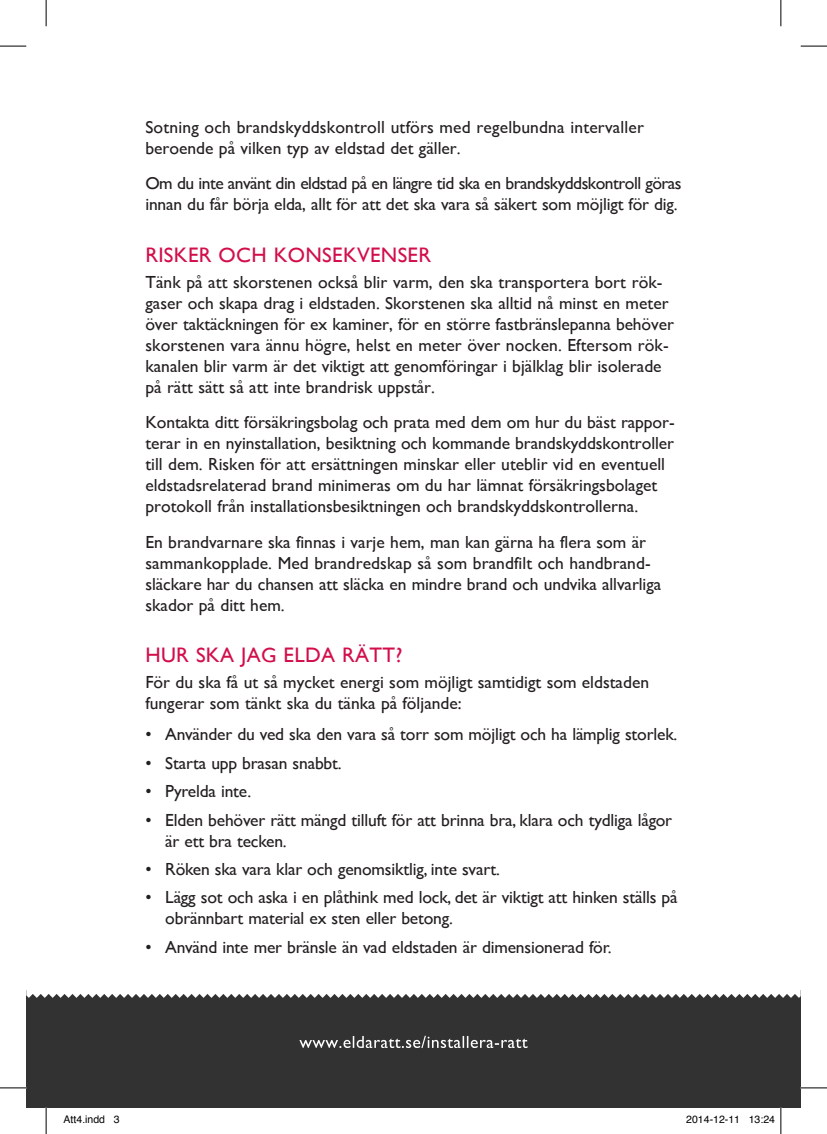
<style>
.page{position:relative;width:827px;height:1134px;background:#fff}
.page>*{position:absolute;margin:0;border:0;box-sizing:border-box;transform-origin:0 0}
.t1{font:21px "Gill Sans";letter-spacing:.015em;color:#d20e4b}
.t2{font:17.5px/21px "Gill Sans";color:#231f20}
.t3{font:10.5px "Helvetica";color:#000}
</style>
<div class="page">
<div style="left:26px;top:990px;width:774px;height:118px;background:#333233"></div>
<svg style="left:299px;top:1036px;width:228px;height:12px"></svg>
<svg style="left:26px;top:990px;width:774px;height:8px"></svg>
<svg style="left:0;top:46px;width:26px;height:1px"></svg>
<svg style="left:800px;top:46px;width:26px;height:1px"></svg>
<svg style="left:0;top:1088px;width:26px;height:1px"></svg>
<svg style="left:800px;top:1088px;width:26px;height:1px"></svg>
<svg style="left:46px;top:0;width:1px;height:26px"></svg>
<svg style="left:46px;top:1108px;width:1px;height:26px"></svg>
<svg style="left:780px;top:0;width:1px;height:26px"></svg>
<svg style="left:780px;top:1108px;width:1px;height:26px"></svg>
<p class="t2" style="left:145px;top:116px;width:500px">Sotning och brandskyddskontroll utförs med regelbundna intervaller beroende på vilken typ av eldstad det gäller.</p>
<p class="t2" style="left:145px;top:173px;width:537px">Om du inte använt din eldstad på en längre tid ska en brandskyddskontroll göras innan du får börja elda, allt för att det ska vara så säkert som möjligt för dig.</p>
<p class="t1" style="left:145px;top:242px;width:287px">Risker och konsekvenser</p>
<p class="t2" style="left:145px;top:271px;width:530px">Tänk på att skorstenen också blir varm, den ska transportera bort rök&shy;gaser och skapa drag i eldstaden. Skorstenen ska alltid nå minst en meter över taktäckningen för ex kaminer, för en större fastbränslepanna behöver skorstenen vara ännu högre, helst en meter över nocken. Eftersom rök&shy;kanalen blir varm är det viktigt att genomföringar i bjälklag blir isolerade på rätt sätt så att inte brandrisk uppstår.</p>
<p class="t2" style="left:145px;top:412px;width:530px">Kontakta ditt försäkringsbolag och prata med dem om hur du bäst rappor&shy;terar in en nyinstallation, besiktning och kommande brandskyddskontroller till dem. Risken för att ersättningen minskar eller uteblir vid en eventuell eldstadsrelaterad brand minimeras om du har lämnat försäkringsbolaget protokoll från installationsbesiktningen och brandskyddskontrollerna.</p>
<p class="t2" style="left:145px;top:532px;width:517px">En brandvarnare ska finnas i varje hem, man kan gärna ha flera som är sammankopplade. Med brandredskap så som brandfilt och handbrand&shy;släckare har du chansen att släcka en mindre brand och undvika allvarliga skador på ditt hem.</p>
<p class="t1" style="left:145px;top:643px;width:258px">Hur ska jag elda rätt?</p>
<p class="t2" style="left:145px;top:672px;width:505px">För du ska få ut så mycket energi som möjligt samtidigt som eldstaden fungerar som tänkt ska du tänka på följande:</p>
<p class="t2" style="left:145px;top:724px;width:533px">• Använder du ved ska den vara så torr som möjligt och ha lämplig storlek.</p>
<p class="t2" style="left:145px;top:752px;width:198px">• Starta upp brasan snabbt.</p>
<p class="t2" style="left:145px;top:780px;width:107px">• Pyrelda inte.</p>
<p class="t2" style="left:165px;top:809px;width:508px;text-indent:-20px">• Elden behöver rätt mängd tilluft för att brinna bra, klara och tydliga lågor är ett bra tecken.</p>
<p class="t2" style="left:145px;top:858px;width:356px">• Röken ska vara klar och genomsiktlig, inte svart.</p>
<p class="t2" style="left:165px;top:887px;width:513px;text-indent:-20px">• Lägg sot och aska i en plåthink med lock, det är viktigt att hinken ställs på obrännbart material ex sten eller betong.</p>
<p class="t2" style="left:145px;top:936px;width:467px">• Använd inte mer bränsle än vad eldstaden är dimensionerad för.</p>
<p class="t3" style="left:64px;top:1112px;width:58px">Att4.indd 3</p>
<p class="t3" style="left:686px;top:1112px;width:90px">2014-12-11 13:24</p>
</div>
